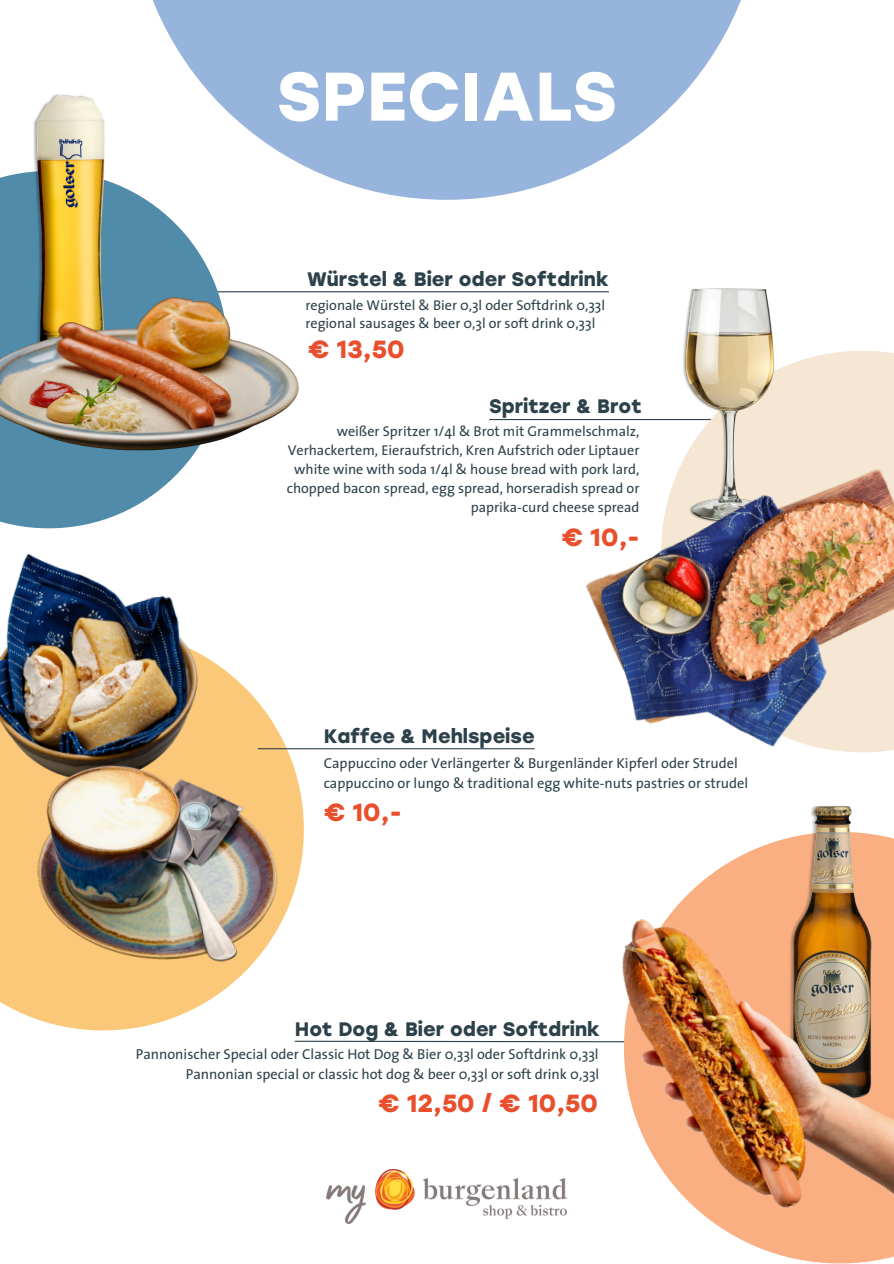
<style>
.page{position:relative;width:894px;height:1264px;background:#fff}
.page>*{position:absolute;margin:0;border:0;box-sizing:border-box;transform-origin:0 0}
.t1{font:700 68.55px "Stolzl";color:#fff}
.t2{font:700 24.75px "Stolzl";color:#e94f2d}
.t3{font:700 19.5px "Stolzl";color:#2d414b}
.t4{font:14.4px "The Sans";color:#2d414b}
.t5{font:14.25px/19.2px "The Sans";color:#2d414b;text-align:right}
</style>
<div class="page">
<svg style="left:152px;top:0;width:589px;height:200px;fill:#97b4dc"></svg>
<hr style="left:489px;top:419px;width:340px;height:1px;background:#2d414b">
<svg style="left:0;top:669px;width:304px;height:361px;fill:#fac878"></svg>
<hr style="left:258px;top:748px;width:276px;height:1px;background:#2d414b">
<img style="left:0;top:528px;width:223px;height:271px">
<img style="left:10px;top:736px;width:282px;height:253px">
<img style="left:685px;top:288px;width:87px;height:45px">
<svg style="left:294px;top:1040px;width:225px;height:2px"></svg>
<img style="left:326px;top:1169px;width:193px;height:53px">
<img style="left:519px;top:853px;width:374px;height:410px">
<img style="left:530px;top:333px;width:363px;height:520px">
<hr style="left:105px;top:291px;width:503px;height:1px;background:#2d414b">
<svg style="left:0;top:171px;width:227px;height:357px"></svg>
<img style="left:30px;top:94px;width:75px;height:153px">
<img style="left:0;top:247px;width:322px;height:272px">
<h3 class="t1" style="left:276px;top:55px;width:342px">SPECIALS</h3>
<p class="t3" style="left:307px;top:267px;width:303px">Würstel &amp; Bier oder Softdrink</p>
<p class="t5" style="left:305px;top:295px;width:301px">regionale Würstel &amp; Bier 0,3l oder Softdrink 0,33l</p>
<p class="t2" style="left:308px;top:334px;width:98px">€ 13,50</p>
<p class="t5" style="left:305px;top:313px;width:291px">regional sausages &amp; beer 0,3l or soft drink 0,33l</p>
<p class="t3" style="left:489px;top:394px;width:154px">Spritzer &amp; Brot</p>
<h2 class="t5" style="left:287px;top:421px;width:353px">weißer Spritzer 1/4l &amp; Brot mit Grammelschmalz,<br>Verhackertem, Eieraufstrich, Kren Aufstrich oder Liptauer</h2>
<p class="t5" style="left:287px;top:459px;width:354px">white wine with soda 1/4l &amp; house bread with pork lard, chopped bacon spread, egg spread, horseradish spread or paprika-curd cheese spread</p>
<p class="t2" style="left:561px;top:523px;width:79px">€ 10,-</p>
<h1 class="t3" style="left:323px;top:724px;width:212px">Kaffee &amp; Mehlspeise</h1>
<p class="t4" style="left:323px;top:770px;width:426px">cappuccino or lungo &amp; traditional egg white-nuts pastries or strudel</p>
<p class="t4" style="left:323px;top:751px;width:415px">Cappuccino oder Verlängerter &amp; Burgenländer Kipferl oder Strudel</p>
<h2 class="t2" style="left:323px;top:797px;width:79px">€ 10,-</h2>
<p class="t3" style="left:295px;top:1017px;width:307px">Hot Dog &amp; Bier oder Softdrink</p>
<p class="t4" style="left:136px;top:1042px;width:464px">Pannonischer Special oder Classic Hot Dog &amp; Bier 0,33l oder Softdrink 0,33l</p>
<p class="t4" style="left:186px;top:1061px;width:415px">Pannonian special or classic hot dog &amp; beer 0,33l or soft drink 0,33l</p>
<h3 class="t2" style="left:378px;top:1088px;width:221px">€ 12,50 / € 10,50</h3>
</div>
